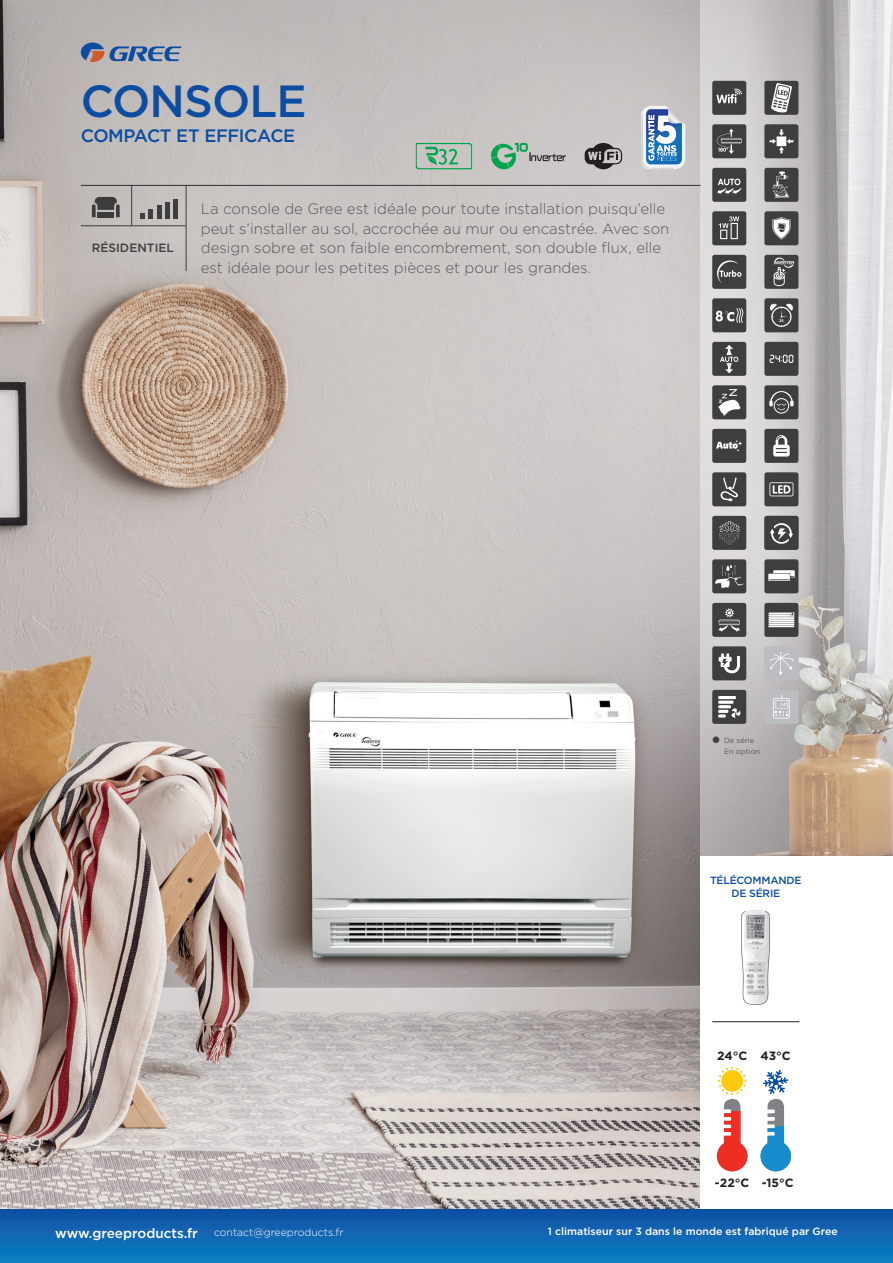
<style>
.page{position:relative;width:893px;height:1263px;background:#fff}
.page>*{position:absolute;margin:0;border:0;box-sizing:border-box;transform-origin:0 0}
.nombre_producto{font:500 45px "Gotham";letter-spacing:-.02em;color:#0d4da1}
.subtitulos{font:500 18px "Gotham";letter-spacing:-.02em;color:#0d4da1}
.t1{font:300 15px/19.5px "Gotham";color:#57585a}
.t2{font:700 12px "Gotham";color:#231f20}
.t3{font:500 12px "Gotham";color:#3e3e3f}
.t4{font:500 10.5px "Gotham";color:#fff}
.t5{font:300 10.5px "Gotham";color:#fff}
.t6{font:500 10.5px/13.5px "Gotham";letter-spacing:-.02em;color:#0d4da1;text-align:center}
.t7{font:7.5px/10.5px "Gotham";color:#57585a}
.s1{font-weight:500;font-size:13.5px}
</style>
<div class="page">
<img style="left:0;top:0;width:701px;height:1209px">
<svg style="left:701px;top:0;width:192px;height:856px;background:#c7c2bf"></svg>
<div style="left:712px;top:81px;width:34px;height:34px;background:#3e3e3f;border-radius:2px"></div>
<svg style="left:717px;top:89px;width:25px;height:14px"></svg>
<div style="left:712px;top:124px;width:34px;height:34px;background:#3e3e3f;border-radius:2px"></div>
<svg style="left:717px;top:129px;width:25px;height:25px"></svg>
<div style="left:712px;top:168px;width:34px;height:34px;background:#3e3e3f;border-radius:2px"></div>
<svg style="left:717px;top:179px;width:24px;height:15px"></svg>
<div style="left:712px;top:211px;width:34px;height:34px;background:#3e3e3f;border-radius:2px"></div>
<svg style="left:719px;top:216px;width:20px;height:23px"></svg>
<div style="left:712px;top:255px;width:34px;height:34px;background:#3e3e3f;border-radius:2px"></div>
<svg style="left:717px;top:260px;width:24px;height:23px"></svg>
<div style="left:712px;top:298px;width:34px;height:34px;background:#3e3e3f;border-radius:2px"></div>
<svg style="left:716px;top:308px;width:28px;height:15px"></svg>
<div style="left:712px;top:342px;width:34px;height:34px;background:#3e3e3f;border-radius:2px"></div>
<svg style="left:720px;top:345px;width:18px;height:28px"></svg>
<div style="left:712px;top:385px;width:34px;height:34px;background:#3e3e3f;border-radius:2px"></div>
<svg style="left:718px;top:389px;width:23px;height:27px"></svg>
<div style="left:712px;top:429px;width:34px;height:34px;background:#3e3e3f;border-radius:2px"></div>
<svg style="left:716px;top:440px;width:26px;height:12px"></svg>
<div style="left:712px;top:472px;width:34px;height:34px;background:#3e3e3f;border-radius:2px"></div>
<svg style="left:720px;top:477px;width:18px;height:24px"></svg>
<div style="left:712px;top:516px;width:34px;height:34px;background:#3e3e3f;border-radius:2px"></div>
<svg style="left:719px;top:521px;width:21px;height:24px"></svg>
<div style="left:712px;top:559px;width:34px;height:34px;background:#3e3e3f;border-radius:2px"></div>
<svg style="left:715px;top:565px;width:28px;height:23px"></svg>
<div style="left:712px;top:603px;width:34px;height:34px;background:#3e3e3f;border-radius:2px"></div>
<svg style="left:718px;top:608px;width:22px;height:24px"></svg>
<div style="left:712px;top:646px;width:34px;height:34px;background:#3e3e3f;border-radius:2px"></div>
<svg style="left:719px;top:653px;width:21px;height:20px"></svg>
<div style="left:712px;top:690px;width:34px;height:34px;background:#3e3e3f;border-radius:2px"></div>
<svg style="left:718px;top:696px;width:23px;height:22px"></svg>
<div style="left:764px;top:81px;width:34px;height:34px;background:#3e3e3f;border-radius:2px"></div>
<svg style="left:771px;top:83px;width:21px;height:29px"></svg>
<div style="left:764px;top:124px;width:34px;height:34px;background:#3e3e3f;border-radius:2px"></div>
<svg style="left:769px;top:129px;width:24px;height:24px"></svg>
<div style="left:764px;top:168px;width:34px;height:34px;background:#3e3e3f;border-radius:2px"></div>
<svg style="left:772px;top:172px;width:17px;height:26px"></svg>
<div style="left:764px;top:211px;width:34px;height:34px;background:#3e3e3f;border-radius:2px"></div>
<svg style="left:772px;top:217px;width:18px;height:23px"></svg>
<div style="left:764px;top:255px;width:34px;height:34px;background:#3e3e3f;border-radius:2px"></div>
<svg style="left:774px;top:258px;width:20px;height:28px"></svg>
<div style="left:764px;top:298px;width:34px;height:34px;background:#3e3e3f;border-radius:2px"></div>
<svg style="left:770px;top:304px;width:23px;height:23px"></svg>
<div style="left:764px;top:342px;width:34px;height:34px;background:#3e3e3f;border-radius:2px"></div>
<svg style="left:769px;top:355px;width:24px;height:8px"></svg>
<div style="left:764px;top:385px;width:34px;height:34px;background:#3e3e3f;border-radius:2px"></div>
<svg style="left:769px;top:391px;width:24px;height:23px"></svg>
<div style="left:764px;top:429px;width:34px;height:34px;background:#3e3e3f;border-radius:2px"></div>
<svg style="left:773px;top:435px;width:17px;height:21px"></svg>
<div style="left:764px;top:472px;width:34px;height:34px;background:#3e3e3f;border-radius:2px"></div>
<svg style="left:769px;top:482px;width:24px;height:14px"></svg>
<div style="left:764px;top:516px;width:34px;height:34px;background:#3e3e3f;border-radius:2px"></div>
<svg style="left:770px;top:523px;width:23px;height:21px"></svg>
<div style="left:764px;top:559px;width:34px;height:34px;background:#3e3e3f;border-radius:2px"></div>
<svg style="left:768px;top:570px;width:27px;height:11px"></svg>
<div style="left:764px;top:603px;width:34px;height:34px;background:#3e3e3f;border-radius:2px"></div>
<svg style="left:768px;top:612px;width:27px;height:15px"></svg>
<div style="left:764px;top:646px;width:34px;height:34px;background:#bcbdc0;border-radius:2px"></div>
<svg style="left:769px;top:652px;width:25px;height:22px"></svg>
<div style="left:764px;top:690px;width:34px;height:34px;background:#bcbdc0;border-radius:2px"></div>
<svg style="left:773px;top:695px;width:17px;height:23px"></svg>
<div style="left:700px;top:1034px;width:193px;height:176px;background:#fff"></div>
<svg style="left:717px;top:1067px;width:30px;height:104px"></svg>
<svg style="left:760px;top:1070px;width:31px;height:101px"></svg>
<svg style="left:92px;top:197px;width:28px;height:20px"></svg>
<hr style="left:81px;top:185px;width:620px;height:1px;background:#3e3e3f">
<svg style="left:140px;top:213px;width:5px;height:6px"></svg>
<hr style="left:149px;top:209px;width:4px;height:10px;background:#3e3e3f">
<hr style="left:157px;top:206px;width:4px;height:13px;background:#3e3e3f">
<hr style="left:165px;top:202px;width:4px;height:17px;background:#3e3e3f">
<div style="left:173px;top:199px;width:5px;height:20px;background:#3e3e3f"></div>
<hr style="left:131px;top:185px;width:1px;height:41px;background:#3e3e3f">
<hr style="left:186px;top:185px;width:1px;height:86px;background:#3e3e3f">
<hr style="left:81px;top:225px;width:105px;height:1px;background:#3e3e3f">
<svg style="left:416px;top:143px;width:56px;height:26px"></svg>
<svg style="left:491px;top:143px;width:75px;height:26px;background:#99b6a3"></svg>
<svg style="left:585px;top:143px;width:37px;height:26px"></svg>
<svg style="left:641px;top:106px;width:44px;height:63px"></svg>
<div style="left:700px;top:856px;width:193px;height:178px;background:#fff"></div>
<hr style="left:712px;top:1021px;width:87px;height:1px;background:#231f20">
<img style="left:742px;top:911px;width:28px;height:93px">
<div style="left:0;top:1210px;width:893px;height:53px;background:linear-gradient(to bottom,#1150a3,#0b7fc4)"></div>
<svg style="left:81px;top:43px;width:100px;height:19px;background:#7c8aa5"></svg>
<svg style="left:713px;top:736px;width:6px;height:18px"></svg>
<p class="nombre_producto" style="left:81px;top:71px;width:227px">CONSOLE</p>
<p class="subtitulos" style="left:81px;top:124px;width:216px">COMPACT ET EFFICACE</p>
<p class="t3" style="left:92px;top:240px;width:84px">RÉSIDENTIEL</p>
<p class="t1" style="left:201px;top:199px;width:470px">La console de Gree est idéale pour toute installation puisqu’elle peut s’installer au sol, accrochée au mur ou encastrée. Avec son design sobre et son faible encombrement, son double flux, elle est idéale pour les petites pièces et pour les grandes.</p>
<p class="t7" style="left:724px;top:735px;width:38px">De série<br>En option</p>
<p class="t6" style="left:710px;top:873px;width:93px">TÉLÉCOMMANDE<br>DE SÉRIE</p>
<p class="t2" style="left:717px;top:1049px;width:32px">24°C</p>
<p class="t2" style="left:760px;top:1049px;width:32px">43°C</p>
<p class="t2" style="left:715px;top:1175px;width:36px">-22°C</p>
<p class="t2" style="left:762px;top:1175px;width:33px">-15°C</p>
<p class="t5" style="left:55px;top:1226px;width:290px"><span class="s1">www.greeproducts.fr</span> contact@greeproducts.fr</p>
<p class="t4" style="left:548px;top:1225px;width:291px">1 climatiseur sur 3 dans le monde est fabriqué par Gree</p>
</div>
